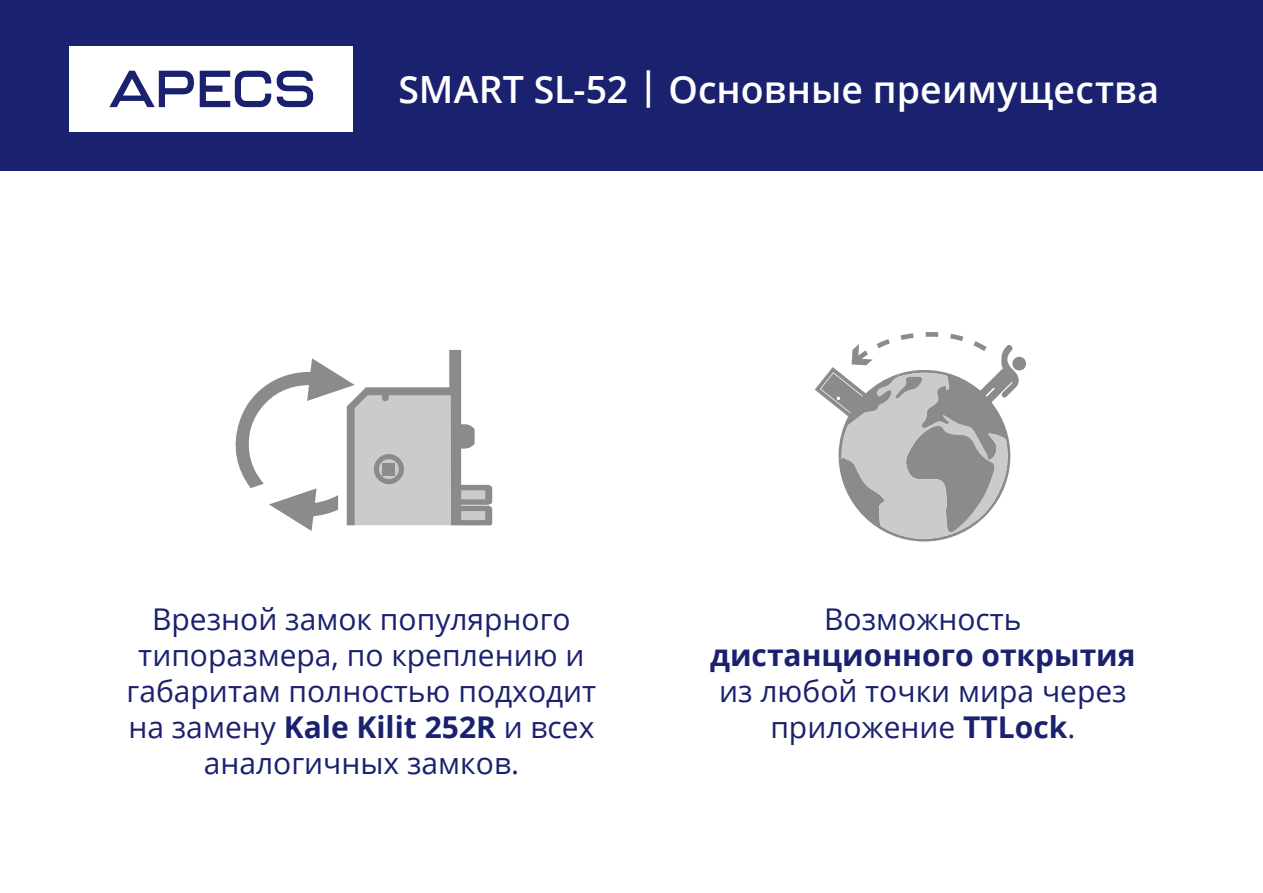
<style>
.page{position:relative;width:1263px;height:893px;background:#fff}
.page>*{position:absolute;margin:0;border:0;box-sizing:border-box;transform-origin:0 0}
.t1{font:600 37.5px "Open Sans";color:#fff}
.t2{font:30px/36px "Open Sans";color:#1a216e;text-align:center}
.t3{font:700 30px "Open Sans";color:#1a216e}
.s1{font-weight:700}
</style>
<div class="page">
<div style="left:0;top:0;width:1263px;height:171px;background:#1a216e"></div>
<div style="left:70px;top:46px;width:283px;height:86px;background:#fff"></div>
<svg style="left:200px;top:71px;width:71px;height:36px"></svg>
<svg style="left:109px;top:71px;width:85px;height:36px"></svg>
<svg style="left:277px;top:71px;width:36px;height:36px"></svg>
<svg style="left:815px;top:332px;width:211px;height:210px"></svg>
<svg style="left:235px;top:350px;width:257px;height:181px"></svg>
<div style="left:383px;top:463px;width:12px;height:12px;background:#8a8b8d"></div>
<p class="t1" style="left:398px;top:64px;width:762px">SMART SL-52 | Основные преимущества</p>
<p class="t2" style="left:126px;top:600px;width:471px">Врезной замок популярного типоразмера, по креплению и габаритам полностью подходит на замену <span class="s1">Kale Kilit 252R</span> и всех аналогичных замков.</p>
<p class="t2" style="left:824px;top:600px;width:199px">Возможность</p>
<p class="t3" style="left:710px;top:633px;width:427px">дистанционного открытия</p>
<p class="t2" style="left:719px;top:672px;width:409px">из любой точки мира через приложение <span class="s1">TTLock</span>.</p>
</div>
